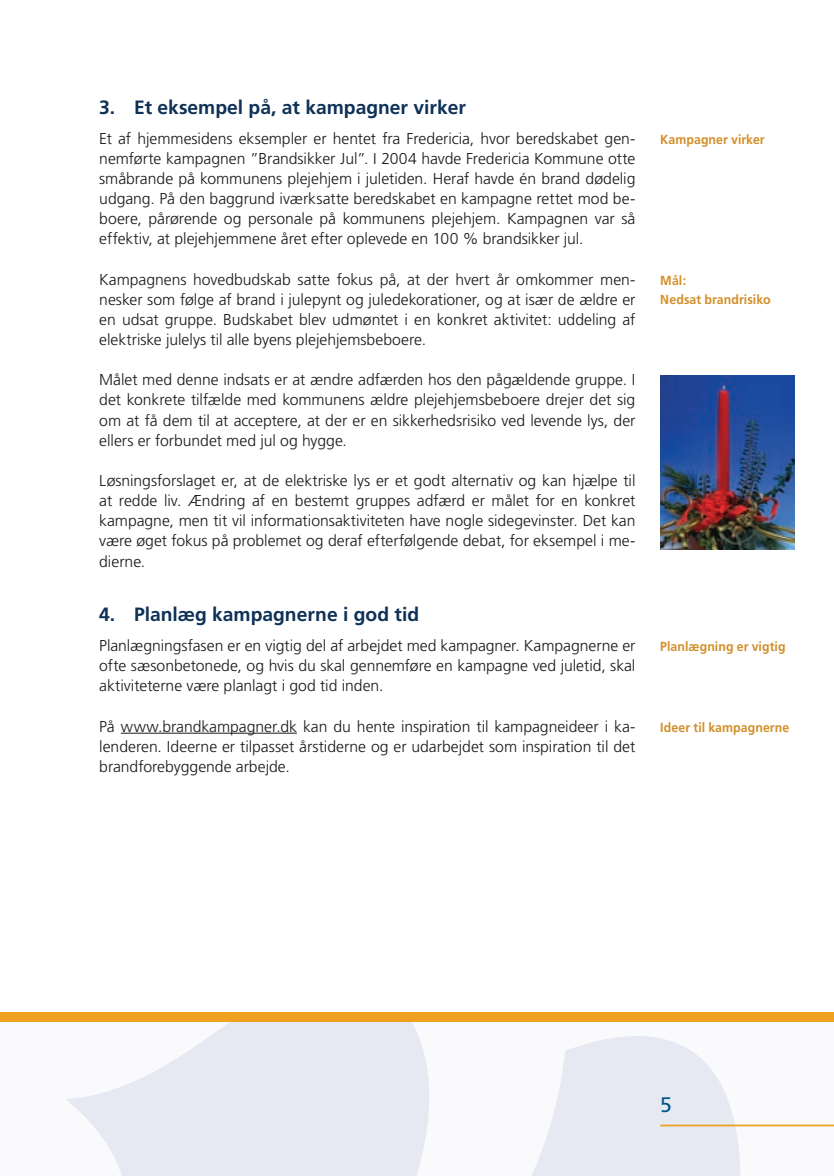
<style>
.page{position:relative;width:834px;height:1176px;background:#fff}
.page>*{position:absolute;margin:0;border:0;box-sizing:border-box;transform-origin:0 0}
.t1{font:21px "Frutiger";color:#005689}
.t2{font:700 19.25px "Frutiger";color:#0e3157}
.t3{font:300 15.75px/20.1px "Frutiger";color:#1a181b;text-align:justify}
.t4{font:700 13.12px/19.2px "Frutiger";letter-spacing:.005em;color:#d38f29;scale:.94 1}
</style>
<div class="page">
<svg style="left:66px;top:1022px;width:767px;height:154px;fill:#e6e9f2"></svg>
<hr style="left:660px;top:1124px;width:173px;height:2px;background:#efa020">
<div style="left:0;top:1012px;width:833px;height:10px;background:#efa020"></div>
<hr style="left:121px;top:733px;width:176px;height:1px;background:#1a181b">
<img style="left:660px;top:375px;width:134px;height:175px">
<p class="t2" style="left:99px;top:96px;width:368px">3. Et eksempel på, at kampagner virker</p>
<p class="t3" style="left:99px;top:128px;width:537px">Et af hjemmesidens eksempler er hentet fra Fredericia, hvor beredskabet gen&shy;nemførte kampagnen ”Brandsikker Jul”. I 2004 havde Fredericia Kommune otte småbrande på kommunens plejehjem i juletiden. Heraf havde én brand dødelig udgang. På den baggrund iværksatte beredskabet en kampagne rettet mod be&shy;boere, pårørende og personale på kommunens plejehjem. Kampagnen var så effektiv, at plejehjemmene året efter oplevede en 100 % brandsikker jul.</p>
<p class="t3" style="left:99px;top:269px;width:537px">Kampagnens hovedbudskab satte fokus på, at der hvert år omkommer men&shy;nesker som følge af brand i julepynt og juledekorationer, og at især de ældre er en udsat gruppe. Budskabet blev udmøntet i en konkret aktivitet: uddeling af elektriske julelys til alle byens plejehjemsbeboere.</p>
<p class="t3" style="left:99px;top:370px;width:537px">Målet med denne indsats er at ændre adfærden hos den pågældende gruppe. I det konkrete tilfælde med kommunens ældre plejehjemsbeboere drejer det sig om at få dem til at acceptere, at der er en sikkerhedsrisiko ved levende lys, der ellers er forbundet med jul og hygge.</p>
<p class="t3" style="left:99px;top:471px;width:537px">Løsningsforslaget er, at de elektriske lys er et godt alternativ og kan hjælpe til at redde liv. Ændring af en bestemt gruppes adfærd er målet for en konkret kampagne, men tit vil informationsaktiviteten have nogle sidegevinster. Det kan være øget fokus på problemet og deraf efterfølgende debat, for eksempel i me&shy;dierne.</p>
<p class="t2" style="left:99px;top:603px;width:321px">4. Planlæg kampagnerne i god tid</p>
<p class="t3" style="left:99px;top:636px;width:537px">Planlægningsfasen er en vigtig del af arbejdet med kampagner. Kampagnerne er ofte sæsonbetonede, og hvis du skal gennemføre en kampagne ved juletid, skal aktiviteterne være planlagt i god tid inden.</p>
<p class="t3" style="left:99px;top:716px;width:537px">På www.brandkampagner.dk kan du hente inspiration til kampagneideer i ka&shy;lenderen. Ideerne er tilpasset årstiderne og er udarbejdet som inspiration til det brandforebyggende arbejde.</p>
<p class="t4" style="left:660px;top:129px;width:113px">Kampagner virker</p>
<p class="t4" style="left:660px;top:270px;width:119px">Mål:<br>Nedsat brandrisiko</p>
<p class="t4" style="left:660px;top:637px;width:135px">Planlægning er vigtig</p>
<p class="t4" style="left:660px;top:717px;width:139px">Ideer til kampagnerne</p>
<h1 class="t1" style="left:660px;top:1092px;width:13px">5</h1>
</div>
